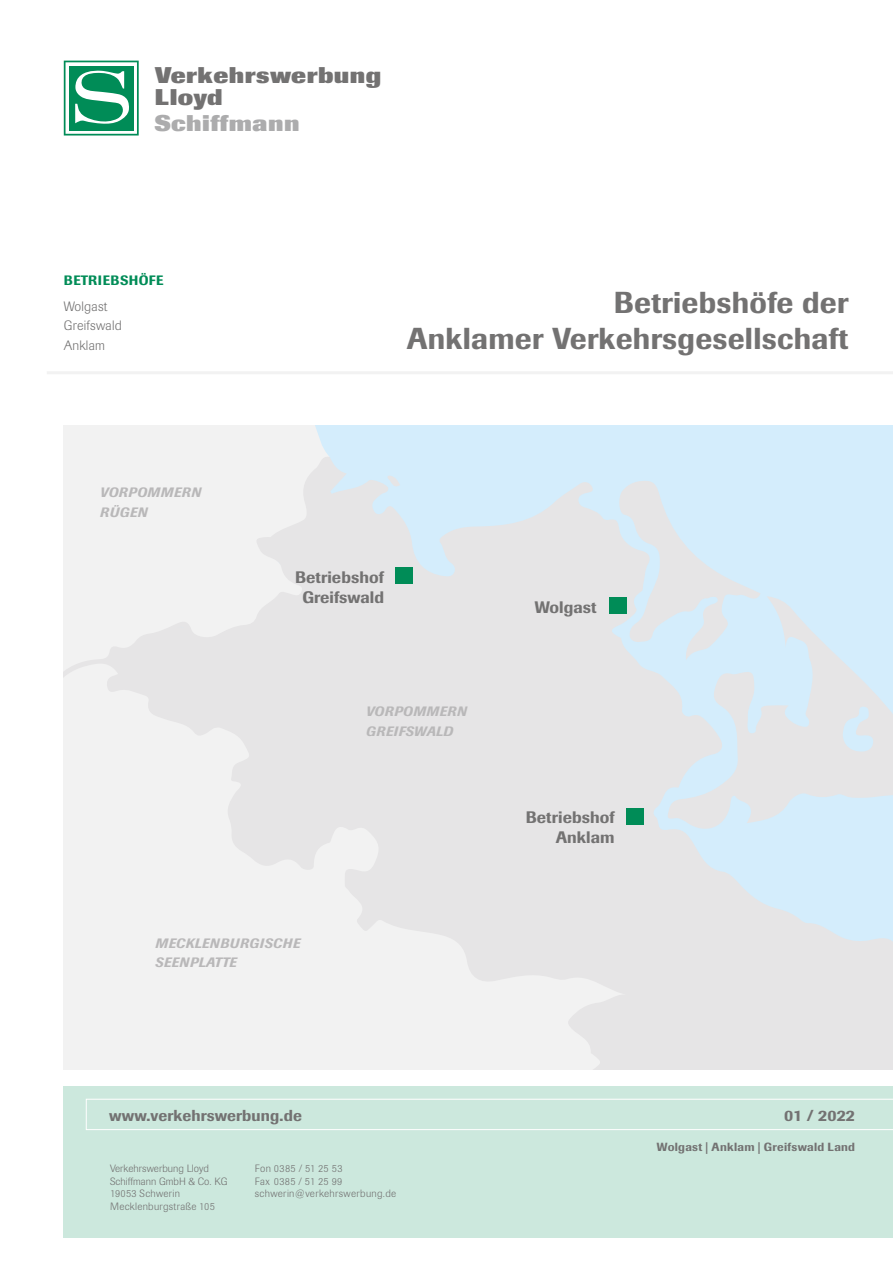
<style>
.page{position:relative;width:893px;height:1263px;background:#fff}
.page>*{position:absolute;margin:0;border:0;box-sizing:border-box;transform-origin:0 0}
.t1{font:500 30px/36px "Imago";letter-spacing:.01em;color:#737272;text-align:right}
.t2{font:800 22.5px/22.5px "Imago";letter-spacing:.02em;color:#737272;scale:1.1 1}
.t3{font:800 22.5px "Imago";letter-spacing:.02em;color:#acacad;scale:1.1 1}
.t4{font:500 16.5px/19.5px "Imago";letter-spacing:.005em;color:#737272;text-align:center}
.t5{font:500 15.75px "Imago";letter-spacing:.01em;color:#737272}
.t6{font:italic 500 13.5px/19.5px "Imago";letter-spacing:.025em;color:#b9b8b9}
.t7{font:300 13.5px/19.5px "Imago";letter-spacing:.02em;color:#737272}
.t8{font:500 13.5px "Imago";letter-spacing:.025em;color:#008c57}
.t9{font:500 11.7px "Imago";letter-spacing:.025em;color:#737272}
.t10{font:300 10.5px/12.6px "Imago";letter-spacing:.005em;color:#737272}
.t11{font:300 10.5px/12.6px "Imago";letter-spacing:.025em;color:#737272}
</style>
<div class="page">
<svg style="left:64px;top:61px;width:75px;height:75px"></svg>
<hr style="left:47px;top:371px;width:846px;height:3px;background:#f2f2f2">
<div style="left:64px;top:1086px;width:829px;height:151px;background:#cce8dd"></div>
<svg style="left:86px;top:1099px;width:807px;height:31px"></svg>
<svg style="left:637px;top:457px;width:256px;height:612px;background:#dee8ee"></svg>
<svg style="left:666px;top:596px;width:227px;height:239px;background:#dce9f1"></svg>
<svg style="left:64px;top:425px;width:573px;height:644px"></svg>
<svg style="left:657px;top:806px;width:27px;height:26px"></svg>
<svg style="left:375px;top:475px;width:25px;height:36px"></svg>
<svg style="left:617px;top:480px;width:194px;height:320px;background:#dce9f1"></svg>
<svg style="left:843px;top:706px;width:31px;height:46px"></svg>
<div style="left:609px;top:597px;width:17px;height:17px;background:#008c57"></div>
<div style="left:395px;top:568px;width:18px;height:16px;background:#008c57"></div>
<div style="left:626px;top:808px;width:18px;height:16px;background:#008c57"></div>
<h2 class="t2" style="left:155px;top:64px;width:207px">Verkehrswerbung<br>Lloyd</h2>
<h2 class="t3" style="left:155px;top:109px;width:133px">Schiffmann</h2>
<p class="t8" style="left:64px;top:272px;width:101px">BETRIEBSHÖFE</p>
<p class="t7" style="left:64px;top:296px;width:60px">Wolgast<br>Greifswald<br>Anklam</p>
<p class="t6" style="left:100px;top:483px;width:103px">VORPOMMERN<br>RÜGEN</p>
<h1 class="t1" style="left:407px;top:284px;width:443px">Betriebshöfe der<br>Anklamer Verkehrsgesellschaft</h1>
<h3 class="t4" style="left:295px;top:567px;width:90px">Betriebshof<br>Greifswald</h3>
<h3 class="t4" style="left:535px;top:597px;width:63px">Wolgast</h3>
<p class="t6" style="left:366px;top:701px;width:103px">VORPOMMERN<br>GREIFSWALD</p>
<p class="t6" style="left:155px;top:933px;width:146px">MECKLENBURGISCHE<br>SEENPLATTE</p>
<h3 class="t5" style="left:109px;top:1106px;width:194px">www.verkehrswerbung.de</h3>
<p class="t10" style="left:110px;top:1162px;width:119px">Verkehrswerbung Lloyd<br>Schiffmann GmbH &amp; Co. KG<br>19053 Schwerin<br>Mecklenburgstraße 105</p>
<p class="t11" style="left:255px;top:1162px;width:143px">Fon 0385 / 51 25 53<br>Fax 0385 / 51 25 99 schwerin@verkehrswerbung.de</p>
<h3 class="t4" style="left:526px;top:808px;width:90px;text-align:right">Betriebshof<br>Anklam</h3>
<h3 class="t5" style="left:784px;top:1106px;width:73px">01 / 2022</h3>
<p class="t9" style="left:657px;top:1140px;width:200px">Wolgast | Anklam | Greifswald Land</p>
</div>
